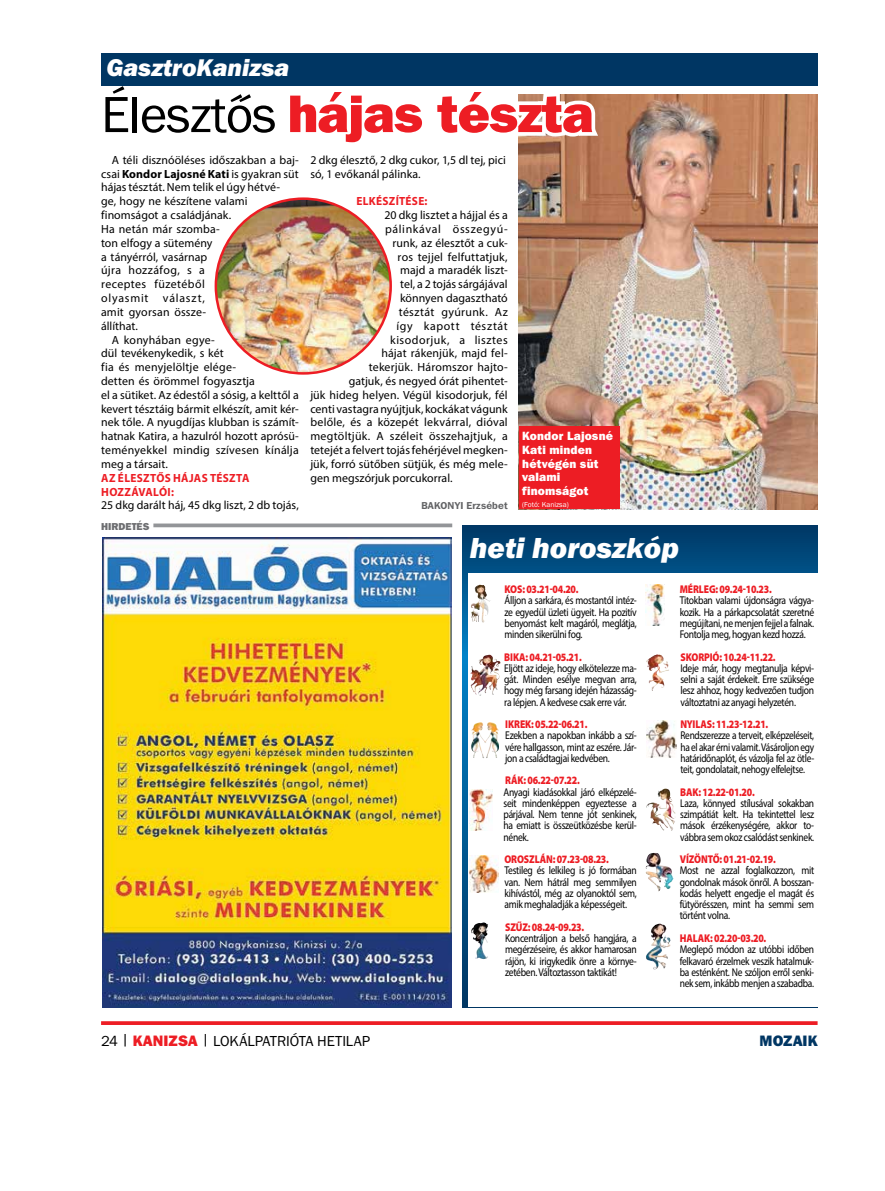
<style>
.page{position:relative;width:885px;height:1191px;background:#fff}
.page>*{position:absolute;margin:0;border:0;box-sizing:border-box;transform-origin:0 0}
.t1{font:52.5px "Franklin Gothic Hv PFL";letter-spacing:-.02em;color:#ed1d24}
.t2{font:italic 30px "Franklin Gothic Hv PFL";color:#fff}
.t3{font:italic 25px "Franklin Gothic Hv PFL";color:#fff}
.t4{font:15px "Franklin Gothic PFL";letter-spacing:-.01em;color:#000}
.t5{font:15px "Franklin Gothic Hv PFL";color:#003663}
.t6{font:11.88px/13.9px "Myriad Pro";letter-spacing:.005em;color:#000}
.t7{font:11.88px/13.8px "Franklin Gothic Hv PFL";letter-spacing:.01em;color:#fff}
.t8{font:700 11.88px "Myriad Pro";letter-spacing:.025em;color:#ed1d24;scale:.95 1}
.t9{font:700 11.88px "Myriad Pro";letter-spacing:.01em;color:#000}
.t10{font:11.88px "Myriad Pro";letter-spacing:.03em;color:#000}
.t11{font:11.88px "Myriad Pro";letter-spacing:.05em;color:#000}
.t12{font:11.88px "Myriad Pro";letter-spacing:.04em;color:#000}
.t13{font:11.88px "Myriad Pro";letter-spacing:.035em;color:#000}
.t14{font:11.88px "Myriad Pro";letter-spacing:.065em;color:#000}
.t15{font:11.88px "Myriad Pro";letter-spacing:.055em;color:#000}
.t16{font:11.25px/11.2px "Myriad Pro";letter-spacing:-.03em;color:#000;scale:.85 1}
.t17{font:11.25px/11.2px "Myriad Pro";letter-spacing:-.03em;color:#000;scale:.84 1}
.t18{font:11.25px/11.2px "Myriad Pro";letter-spacing:-.03em;color:#000;scale:.83 1}
.t19{font:700 10px "Franklin Gothic PFL";letter-spacing:.015em;color:#636466}
.t20{font:10px "Franklin Gothic Hv PFL";color:#6d6e71}
.t21{font:7.5px "Franklin Gothic PFL";color:#fff}
.s1{font-family:"Franklin Gothic PFL";color:#000}
.s2{font-weight:400}
.s3{font-weight:900;color:#ed1d24}
.s4{font-family:"Franklin Gothic Hv PFL";color:#ed1d24}
</style>
<div class="page">
<svg style="left:101px;top:1021px;width:716px;height:4px;background:#ee2a31"></svg>
<svg style="left:153px;top:523px;width:299px;height:4px"></svg>
<div style="left:101px;top:53px;width:716px;height:32px;background:#003663"></div>
<img style="left:102px;top:537px;width:349px;height:470px">
<img style="left:518px;top:95px;width:299px;height:414px">
<div style="left:518px;top:426px;width:101px;height:83px;background:#ed1d24"></div>
<svg style="left:282px;top:85px;width:322px;height:65px"></svg>
<img style="left:216px;top:199px;width:174px;height:174px;border-radius:87px">
<svg style="left:462px;top:525px;width:355px;height:482px;background:#00477a"></svg>
<div style="left:468px;top:573px;width:349px;height:434px;background:#fff"></div>
<img style="left:646px;top:788px;width:20px;height:42px">
<img style="left:470px;top:655px;width:19px;height:40px">
<img style="left:646px;top:925px;width:21px;height:44px">
<img style="left:471px;top:723px;width:21px;height:35px">
<img style="left:645px;top:584px;width:18px;height:41px">
<img style="left:646px;top:720px;width:29px;height:37px">
<img style="left:469px;top:855px;width:29px;height:37px">
<img style="left:469px;top:789px;width:23px;height:41px">
<img style="left:646px;top:654px;width:11px;height:37px">
<img style="left:471px;top:922px;width:17px;height:37px">
<img style="left:645px;top:853px;width:22px;height:38px">
<img style="left:471px;top:585px;width:8px;height:37px">
<p class="t3" style="left:106px;top:53px;width:184px">GasztroKanizsa</p>
<p class="t1" style="left:101px;top:80px;width:494px"><span class="s1">Élesztős</span> hájas tészta</p>
<p class="t6" style="left:112px;top:153px;width:188px">A téli disznóöléses időszakban a baj-</p>
<p class="t9" style="left:101px;top:166px;width:199px"><span class="s2">csai</span> KONDOR LAJOSNÉ KATI <span class="s2">is gyakran süt</span></p>
<p class="t6" style="left:101px;top:180px;width:180px">hájas tésztát. Nem telik el úgy hétvé-</p>
<p class="t6" style="left:101px;top:194px;width:148px">ge, hogy ne készítene valami</p>
<p class="t6" style="left:101px;top:208px;width:131px">finomságot a családjának.</p>
<p class="t6" style="left:101px;top:222px;width:120px">Ha netán már szomba-</p>
<p class="t6" style="left:101px;top:236px;width:113px">ton elfogy a sütemény</p>
<p class="t6" style="left:101px;top:249px;width:108px">a tányérról, vasárnap</p>
<p class="t10" style="left:101px;top:263px;width:105px">újra hozzáfog, s a</p>
<p class="t13" style="left:101px;top:277px;width:105px">receptes füzetéből</p>
<p class="t14" style="left:101px;top:291px;width:105px">olyasmit választ,</p>
<p class="t6" style="left:101px;top:305px;width:106px">amit gyorsan össze-</p>
<p class="t6" style="left:101px;top:318px;width:38px">állíthat.</p>
<p class="t6" style="left:112px;top:332px;width:105px">A konyhában egye-</p>
<p class="t6" style="left:101px;top:346px;width:124px">dül tevékenykedik, s két</p>
<p class="t6" style="left:101px;top:360px;width:136px">fia és menyjelöltje elége-</p>
<p class="t6" style="left:101px;top:374px;width:155px">detten és örömmel fogyasztja</p>
<p class="t6" style="left:101px;top:388px;width:199px">el a sütiket. Az édestől a sósig, a kelttől a</p>
<p class="t6" style="left:101px;top:401px;width:199px">kevert tésztáig bármit elkészít, amit kér-</p>
<p class="t6" style="left:101px;top:415px;width:199px">nek tőle. A nyugdíjas klubban is számít-</p>
<p class="t6" style="left:101px;top:429px;width:199px">hatnak Katira, a hazulról hozott aprósü-</p>
<p class="t6" style="left:101px;top:443px;width:199px">teményekkel mindig szívesen kínálja</p>
<p class="t6" style="left:101px;top:457px;width:68px">meg a társait.</p>
<p class="t8" style="left:101px;top:470px;width:156px">AZ ÉLESZTŐS HÁJAS TÉSZTA</p>
<p class="t8" style="left:101px;top:484px;width:78px">HOZZÁVALÓI:</p>
<p class="t6" style="left:101px;top:498px;width:199px">25 dkg darált háj, 45 dkg liszt, 2 db tojás,</p>
<p class="t20" style="left:101px;top:520px;width:50px">HIRDETÉS</p>
<p class="t6" style="left:310px;top:153px;width:197px">2 dkg élesztő, 2 dkg cukor, 1,5 dl tej, pici só, 1 evőkanál pálinka.</p>
<p class="t8" style="left:356px;top:193px;width:76px">ELKÉSZÍTÉSE:</p>
<p class="t6" style="left:384px;top:208px;width:125px">20 dkg lisztet a hájjal és a</p>
<p class="t11" style="left:385px;top:221px;width:124px">pálinkával összegyú-</p>
<p class="t6" style="left:392px;top:236px;width:116px">runk, az élesztőt a cuk-</p>
<p class="t6" style="left:397px;top:249px;width:111px">ros tejjel felfuttatjuk,</p>
<p class="t6" style="left:400px;top:263px;width:109px">majd a maradék liszt-</p>
<p class="t6" style="left:400px;top:277px;width:109px">tel, a 2 tojás sárgájával</p>
<p class="t6" style="left:400px;top:291px;width:109px">könnyen dagasztható</p>
<p class="t10" style="left:398px;top:304px;width:110px">tésztát gyúrunk. Az</p>
<p class="t15" style="left:396px;top:318px;width:113px">így kapott tésztát</p>
<p class="t12" style="left:390px;top:332px;width:119px">kisodorjuk, a lisztes</p>
<p class="t6" style="left:381px;top:346px;width:128px">hájat rákenjük, majd fel-</p>
<p class="t6" style="left:368px;top:360px;width:140px">tekerjük. Háromszor hajto-</p>
<p class="t6" style="left:349px;top:374px;width:160px">gatjuk, és negyed órát pihentet-</p>
<p class="t6" style="left:310px;top:388px;width:199px">jük hideg helyen. Végül kisodorjuk, fél</p>
<p class="t6" style="left:310px;top:401px;width:199px">centi vastagra nyújtjuk, kockákat vágunk</p>
<p class="t6" style="left:310px;top:415px;width:199px">belőle, és a közepét lekvárral, dióval</p>
<p class="t6" style="left:310px;top:429px;width:199px">megtöltjük. A széleit összehajtjuk, a</p>
<p class="t6" style="left:310px;top:443px;width:199px">tetejét a felvert tojás fehérjével megken-</p>
<p class="t6" style="left:310px;top:457px;width:199px">jük, forró sütőben sütjük, és még mele-</p>
<p class="t6" style="left:310px;top:470px;width:144px">gen megszórjuk porcukorral.</p>
<p class="t19" style="left:421px;top:499px;width:88px">BAKONYI Erzsébet</p>
<p class="t7" style="left:522px;top:428px;width:92px">Kondor Lajosné<br>Kati minden hétvégén süt valami finomságot</p>
<p class="t21" style="left:522px;top:500px;width:48px">(Fotó: Kanizsa)</p>
<p class="t2" style="left:469px;top:531px;width:210px">heti horoszkóp</p>
<p class="t16" style="left:504px;top:583px;width:157px"><span class="s3">KOS: 03.21-04.20.<br></span>Álljon a sarkára, és mostantól intéz&shy;ze egyedül üzleti ügyeit. Ha pozitív benyomást kelt magáról, meglátja, minden sikerülni fog.</p>
<p class="t16" style="left:504px;top:651px;width:157px"><span class="s3">BIKA: 04.21-05.21.<br></span>Eljött az ideje, hogy elkötelezze ma&shy;gát. Minden esélye megvan arra, hogy még farsang idején házasság&shy;ra lépjen. A kedvese csak erre vár.</p>
<p class="t16" style="left:505px;top:718px;width:156px"><span class="s3">IKREK: 05.22-06.21.<br></span>Ezekben a napokban inkább a szí&shy;vére hallgasson, mint az eszére. Jár&shy;jon a családtagjai kedvében.</p>
<p class="t16" style="left:503px;top:775px;width:158px"><span class="s3">RÁK: 06.22-07.22.<br></span>Anyagi kiadásokkal járó elképzelé&shy;seit mindenképpen egyeztesse a párjával. Nem tenne jót senkinek, ha emiatt is összeütközésbe kerül&shy;nének.</p>
<p class="t16" style="left:504px;top:853px;width:157px"><span class="s3">OROSZLÁN: 07.23-08.23.<br></span>Testileg és lelkileg is jó formában van. Nem hátrál meg semmilyen kihívástól, még az olyanoktól sem, amik meghaladják a képességeit.</p>
<p class="t16" style="left:505px;top:921px;width:156px"><span class="s3">SZŰZ: 08.24-09.23.<br></span>Koncentráljon a belső hangjára, a megérzéseire, és akkor hamarosan rájön, ki irigykedik önre a környe&shy;zetében. Változtasson taktikát!</p>
<p class="t16" style="left:679px;top:583px;width:160px"><span class="s3">MÉRLEG: 09.24-10.23.<br></span>Titokban valami újdonságra vágya&shy;kozik. Ha a párkapcsolatát szeretné megújítani, ne menjen fejjel a falnak.<br>Fontolja meg, hogyan kezd hozzá.</p>
<p class="t16" style="left:680px;top:651px;width:159px"><span class="s3">SKORPIÓ: 10.24-11.22.<br></span>Ideje már, hogy megtanulja képvi&shy;selni a saját érdekeit. Erre szüksége lesz ahhoz, hogy kedvezően tudjon változtatni az anyagi helyzetén.</p>
<p class="t18" style="left:680px;top:718px;width:162px"><span class="s3">NYILAS: 11.23-12.21.<br></span>Rendszerezze a terveit, elképzeléseit, ha el akar érni valamit. Vásároljon egy határidőnaplót, és vázolja fel az ötle&shy;teit, gondolatait, nehogy elfelejtse.</p>
<p class="t17" style="left:680px;top:786px;width:161px"><span class="s3">BAK: 12.22-01.20.<br></span>Laza, könnyed stílusával sokakban szimpátiát kelt. Ha tekintettel lesz mások érzékenységére, akkor to&shy;vábbra sem okoz csalódást senkinek.</p>
<p class="t16" style="left:679px;top:853px;width:160px"><span class="s3">VÍZÖNTŐ: 01.21-02.19.<br></span>Most ne azzal foglalkozzon, mit gondolnak mások önről. A bosszan&shy;kodás helyett engedje el magát és fütyörésszen, mint ha semmi sem történt volna.</p>
<p class="t17" style="left:679px;top:932px;width:161px"><span class="s3">HALAK: 02.20-03.20.<br></span>Meglepő módon az utóbbi időben felkavaró érzelmek veszik hatalmuk&shy;ba esténként. Ne szóljon erről senki&shy;nek sem, inkább menjen a szabadba.</p>
<p class="t4" style="left:101px;top:1032px;width:270px">24 | <span class="s4">KANIZSA</span> | LOKÁLPATRIÓTA HETILAP</p>
<p class="t5" style="left:759px;top:1030px;width:34px">Mozaik</p>
</div>
